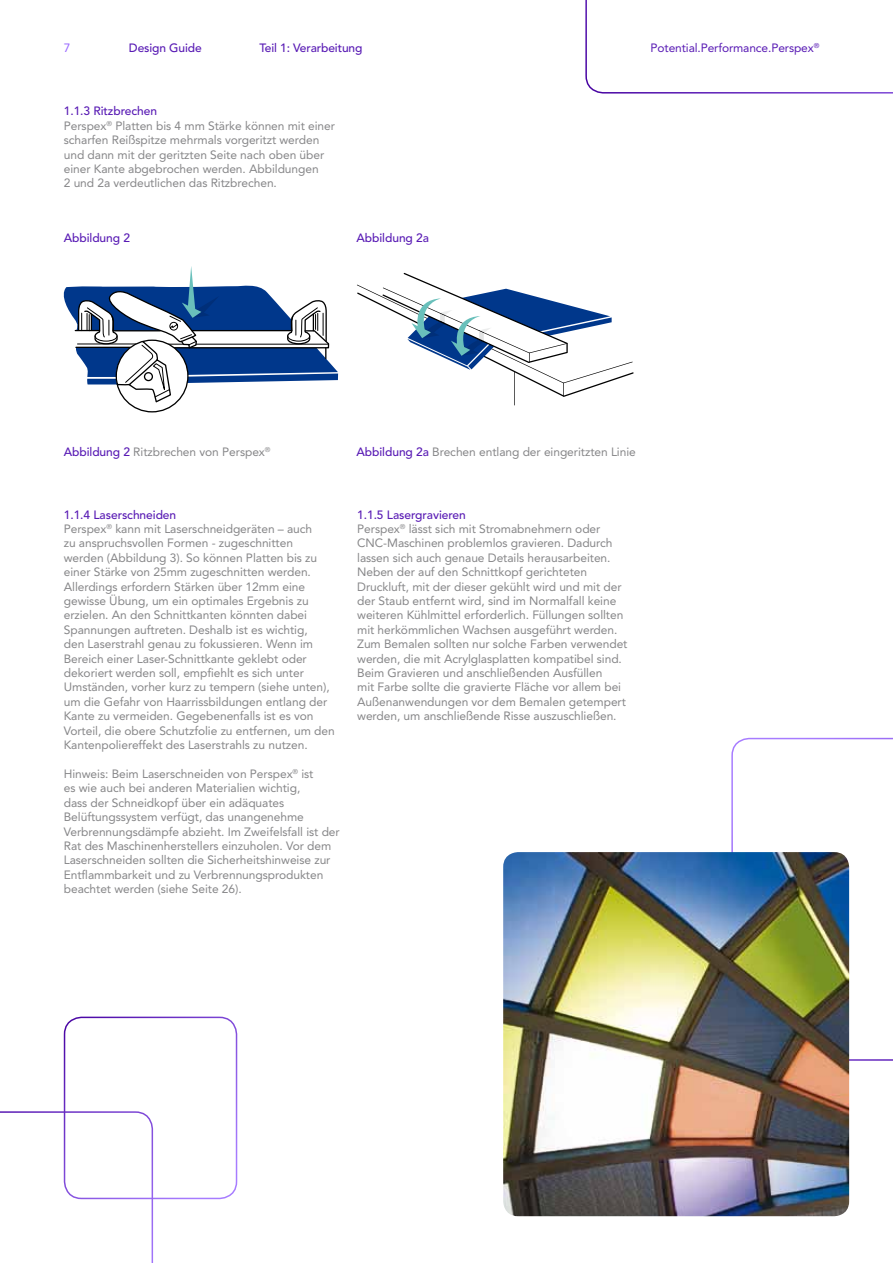
<style>
.page{position:relative;width:893px;height:1263px;background:#fff}
.page>*{position:absolute;margin:0;border:0;box-sizing:border-box;transform-origin:0 0}
.t1{font:12px/14.4px "Avenir LT Std";letter-spacing:-.005em;color:#868688}
.t2{font:500 12px "Avenir LT Std";letter-spacing:-.01em;color:#581ab4}
.t3{font:12px "Avenir LT Std";letter-spacing:-.01em;color:#581ab4}
.t4{font:12px "Avenir LT Std";color:#9968ff}
.t5{font:7.05px "Avenir LT Std";color:#581ab4}
.s1{font-weight:500;color:#581ab4}
</style>
<div class="page">
<svg style="left:731px;top:738px;width:162px;height:323px"></svg>
<div style="left:64px;top:1017px;width:173px;height:182px;border:2px solid #fff;border-radius:17px"></div>
<svg style="left:0;top:1111px;width:153px;height:152px"></svg>
<img style="left:503px;top:852px;width:346px;height:364px">
<svg style="left:585px;top:0;width:308px;height:94px"></svg>
<svg style="left:64px;top:266px;width:274px;height:146px"></svg>
<svg style="left:357px;top:273px;width:277px;height:132px"></svg>
<p class="t3" style="left:651px;top:40px;width:165px">Potential.Performance.Perspex</p>
<p class="t2" style="left:129px;top:41px;width:74px">Design Guide</p>
<p class="t5" style="left:814px;top:41px;width:7px">®</p>
<p class="t4" style="left:64px;top:40px;width:8px">7</p>
<p class="t2" style="left:259px;top:41px;width:105px">Teil 1: Verarbeitung</p>
<p class="t1" style="left:64px;top:104px;width:273px"><span class="s1">1.1.3 Ritzbrechen<br></span>Perspex<sup>®</sup> Platten bis 4 mm Stärke können mit einer scharfen Reißspitze mehrmals vorgeritzt werden und dann mit der geritzten Seite nach oben über einer Kante abgebrochen werden. Abbildungen<br>2 und 2a verdeutlichen das Ritzbrechen.</p>
<p class="t2" style="left:64px;top:230px;width:68px">Abbildung 2</p>
<p class="t2" style="left:357px;top:230px;width:74px">Abbildung 2a</p>
<p class="t1" style="left:64px;top:444px;width:208px"><span class="s1">Abbildung 2</span> Ritzbrechen von Perspex<sup>®</sup></p>
<p class="t1" style="left:357px;top:444px;width:281px"><span class="s1">Abbildung 2a</span> Brechen entlang der eingeritzten Linie</p>
<p class="t1" style="left:64px;top:507px;width:272px"><span class="s1">1.1.4 Laserschneiden<br></span>Perspex<sup>®</sup> kann mit Laserschneidgeräten – auch<br>zu anspruchsvollen Formen - zugeschnitten werden (Abbildung 3). So können Platten bis zu einer Stärke von 25mm zugeschnitten werden.<br>Allerdings erfordern Stärken über 12mm eine gewisse Übung, um ein optimales Ergebnis zu erzielen. An den Schnittkanten könnten dabei Spannungen auftreten. Deshalb ist es wichtig,<br>den Laserstrahl genau zu fokussieren. Wenn im Bereich einer Laser-Schnittkante geklebt oder dekoriert werden soll, empfiehlt es sich unter Umständen, vorher kurz zu tempern (siehe unten), um die Gefahr von Haarrissbildungen entlang der Kante zu vermeiden. Gegebenenfalls ist es von Vorteil, die obere Schutzfolie zu entfernen, um den Kantenpoliereffekt des Laserstrahls zu nutzen.</p>
<p class="t1" style="left:64px;top:767px;width:277px">Hinweis: Beim Laserschneiden von Perspex<sup>®</sup> ist<br>es wie auch bei anderen Materialien wichtig,<br>dass der Schneidkopf über ein adäquates Belüftungssystem verfügt, das unangenehme Verbrennungsdämpfe abzieht. Im Zweifelsfall ist der Rat des Maschinenherstellers einzuholen. Vor dem Laserschneiden sollten die Sicherheitshinweise zur Entflammbarkeit und zu Verbrennungsprodukten beachtet werden (siehe Seite 26).</p>
<p class="t1" style="left:357px;top:507px;width:272px"><span class="s1">1.1.5 Lasergravieren<br></span>Perspex<sup>®</sup> lässt sich mit Stromabnehmern oder CNC-Maschinen problemlos gravieren. Dadurch lassen sich auch genaue Details herausarbeiten.<br>Neben der auf den Schnittkopf gerichteten Druckluft, mit der dieser gekühlt wird und mit der der Staub entfernt wird, sind im Normalfall keine weiteren Kühlmittel erforderlich. Füllungen sollten mit herkömmlichen Wachsen ausgeführt werden.<br>Zum Bemalen sollten nur solche Farben verwendet werden, die mit Acrylglasplatten kompatibel sind.<br>Beim Gravieren und anschließenden Ausfüllen<br>mit Farbe sollte die gravierte Fläche vor allem bei Außenanwendungen vor dem Bemalen getempert werden, um anschließende Risse auszuschließen.</p>
</div>
